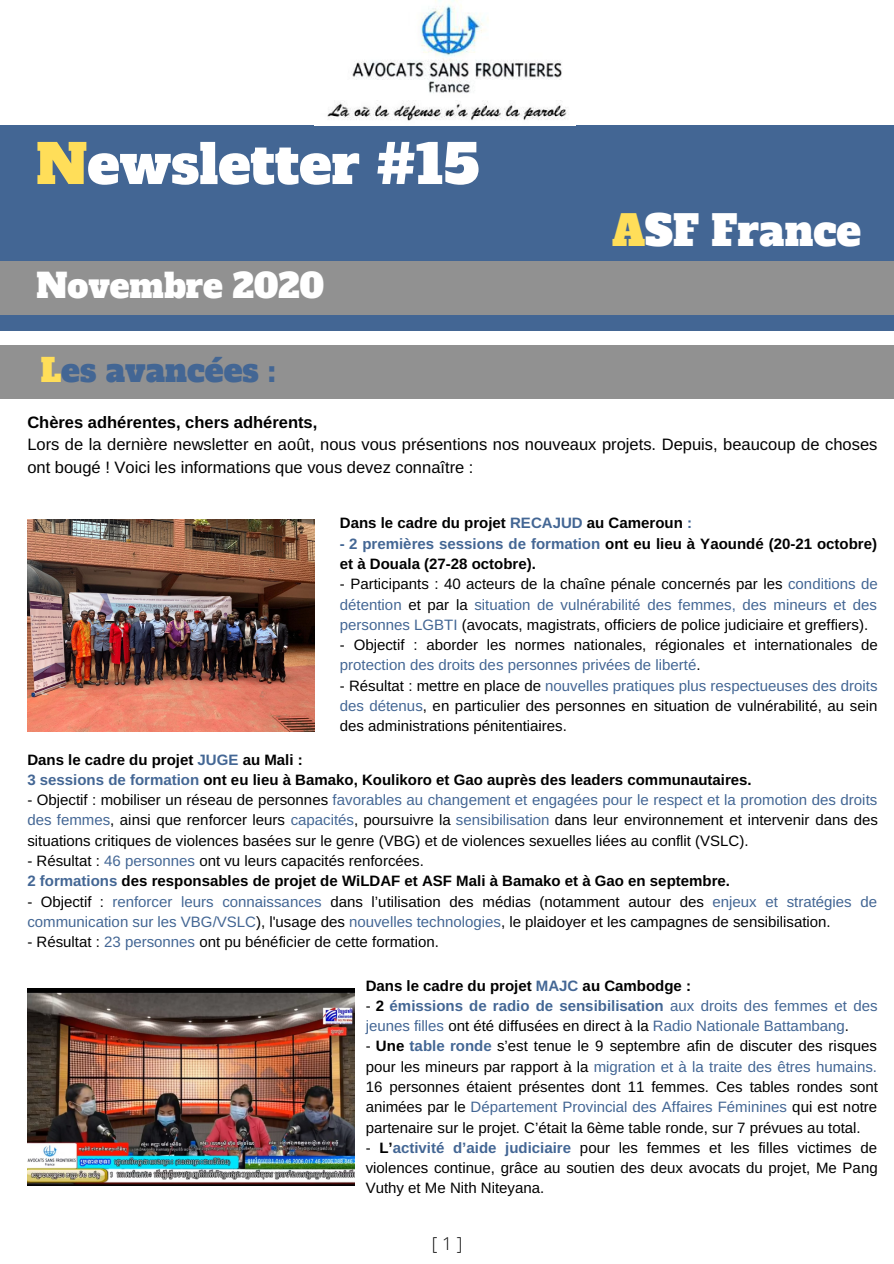
<style>
.page{position:relative;width:894px;height:1264px;background:#fff}
.page>*{position:absolute;margin:0;border:0;box-sizing:border-box;transform-origin:0 0}
.t1{font:54.15px "Alfa Slab One";color:#fff}
.t2{font:41.25px "Alfa Slab One";color:#fff}
.t3{font:33px "Alfa Slab One";color:#fff}
.t4{font:31.5px "Alfa Slab One";color:#436694}
.t5{font:300 17.7px "Open Sans";color:#000}
.t6{font:16.5px/22.5px "Arimo";color:#000}
.t7{font:700 16.5px "Arimo";color:#000}
.t8{font:15px/20.2px "Arimo";color:#000;text-align:justify}
.t9{font:700 15px/20.2px "Arimo";color:#000}
.t10{font:15px/20.2px "Arimo";color:#436694}
.s1{color:#ffde59}
.s2{color:#436694}
.s3{font-weight:400}
.s4{font-weight:400;color:#436694}
.s5{color:#000}
.s6{font-weight:700;color:#000}
.s7{font-weight:700}
.s8{font-weight:700;color:#436694}
</style>
<div class="page">
<div style="left:0;top:125px;width:893px;height:205px;background:#436694"></div>
<div style="left:0;top:261px;width:893px;height:53px;background:#919191"></div>
<img style="left:327px;top:0;width:242px;height:121px">
<div style="left:0;top:345px;width:893px;height:53px;background:#919191"></div>
<img style="left:27px;top:519px;width:287px;height:212px">
<img style="left:27px;top:988px;width:327px;height:197px">
<h1 class="t1" style="left:36px;top:128px;width:444px"><span class="s1">N</span>ewsletter #15</h1>
<h3 class="t3" style="left:36px;top:264px;width:289px">Novembre 2020</h3>
<h2 class="t2" style="left:612px;top:203px;width:250px"><span class="s1">A</span>SF France</h2>
<h3 class="t4" style="left:41px;top:349px;width:237px"><span class="s1">L</span>es avancées :</h3>
<p class="t7" style="left:27px;top:413px;width:291px">Chères adhérentes, chers adhérents,</p>
<p class="t6" style="left:27px;top:433px;width:851px">Lors de la dernière newsletter en août, nous vous présentions nos nouveaux projets. Depuis, beaucoup de choses ont bougé ! Voici les informations que vous devez connaître :</p>
<p class="t9" style="left:340px;top:513px;width:353px">Dans le cadre du projet <span class="s2">RECAJUD</span> au Cameroun <span class="s2">:</span></p>
<p class="t9" style="left:340px;top:533px;width:538px"><span class="s2">- 2 premières sessions de formation</span> ont eu lieu à Yaoundé (20-21 octobre) et à Douala (27-28 octobre).</p>
<p class="t8" style="left:340px;top:574px;width:539px">- Participants : 40 acteurs de la chaîne pénale concernés par les <span class="s2">conditions de détention</span> et par la <span class="s2">situation de vulnérabilité des femmes, des mineurs et des personnes LGBTI</span> (avocats, magistrats, officiers de police judiciaire et greffiers).</p>
<p class="t8" style="left:340px;top:634px;width:539px">- Objectif : aborder les normes nationales, régionales et internationales de <span class="s2">protection des droits des personnes privées de liberté</span>.</p>
<p class="t8" style="left:340px;top:675px;width:539px">- Résultat : mettre en place de <span class="s2">nouvelles pratiques plus respectueuses des droits des détenus</span>, en particulier des personnes en situation de vulnérabilité, au sein des administrations pénitentiaires.</p>
<p class="t9" style="left:27px;top:749px;width:725px">Dans le cadre du projet <span class="s2">JUGE</span> au Mali :<br><span class="s2">3 sessions de formation</span> ont eu lieu à Bamako, Koulikoro et Gao auprès des leaders communautaires.</p>
<p class="t8" style="left:27px;top:789px;width:851px">- Objectif : mobiliser un réseau de personnes <span class="s2">favorables au changement et engagées pour le respect et la promotion des droits des femmes</span>, ainsi que renforcer leurs <span class="s2">capacités</span>, poursuivre la <span class="s2">sensibilisation</span> dans leur environnement et intervenir dans des situations critiques de violences basées sur le genre (VBG) et de violences sexuelles liées au conflit (VSLC).</p>
<p class="t9" style="left:27px;top:850px;width:704px"><span class="s3">- Résultat :</span> <span class="s4">46 personnes</span> <span class="s3">ont vu leurs capacités renforcées.<br></span><span class="s2">2 formations</span> des responsables de projet de WiLDAF et ASF Mali à Bamako et à Gao en septembre.</p>
<p class="t8" style="left:27px;top:891px;width:851px">- Objectif : <span class="s2">renforcer leurs connaissances</span> dans l’utilisation des médias (notamment autour des <span class="s2">enjeux et stratégies de communication sur les VBG/VSLC</span>), l'usage des <span class="s2">nouvelles technologies</span>, le plaidoyer et les campagnes de sensibilisation.</p>
<p class="t8" style="left:27px;top:931px;width:413px">- Résultat : <span class="s2">23 personnes</span> ont pu bénéficier de cette formation.</p>
<p class="t9" style="left:365px;top:975px;width:327px">Dans le cadre du projet <span class="s2">MAJC</span> au Cambodge :</p>
<p class="t10" style="left:365px;top:995px;width:513px"><span class="s5">-</span> <span class="s6">2</span> <span class="s7">émissions de radio de sensibilisation</span> aux droits des femmes et des jeunes filles <span class="s5">ont été diffusées en direct à la</span> Radio Nationale Battambang<span class="s5">.</span></p>
<p class="t8" style="left:365px;top:1036px;width:513px">- <span class="s7">Une</span> <span class="s8">table ronde</span> s’est tenue le 9 septembre afin de discuter des risques pour les mineurs par rapport à la <span class="s2">migration et à la traite des êtres humains.<br></span>16 personnes étaient présentes dont 11 femmes. Ces tables rondes sont animées par le <span class="s2">Département Provincial des Affaires Féminines</span> qui est notre partenaire sur le projet. C’était la 6ème table ronde, sur 7 prévues au total.</p>
<p class="t8" style="left:365px;top:1137px;width:513px">- <span class="s7">L’</span><span class="s8">activité d’aide judiciaire</span> pour les femmes et les filles victimes de violences continue, grâce au soutien des deux avocats du projet, Me Pang Vuthy et Me Nith Niteyana.</p>
<p class="t5" style="left:432px;top:1230px;width:32px">[1]</p>
</div>
